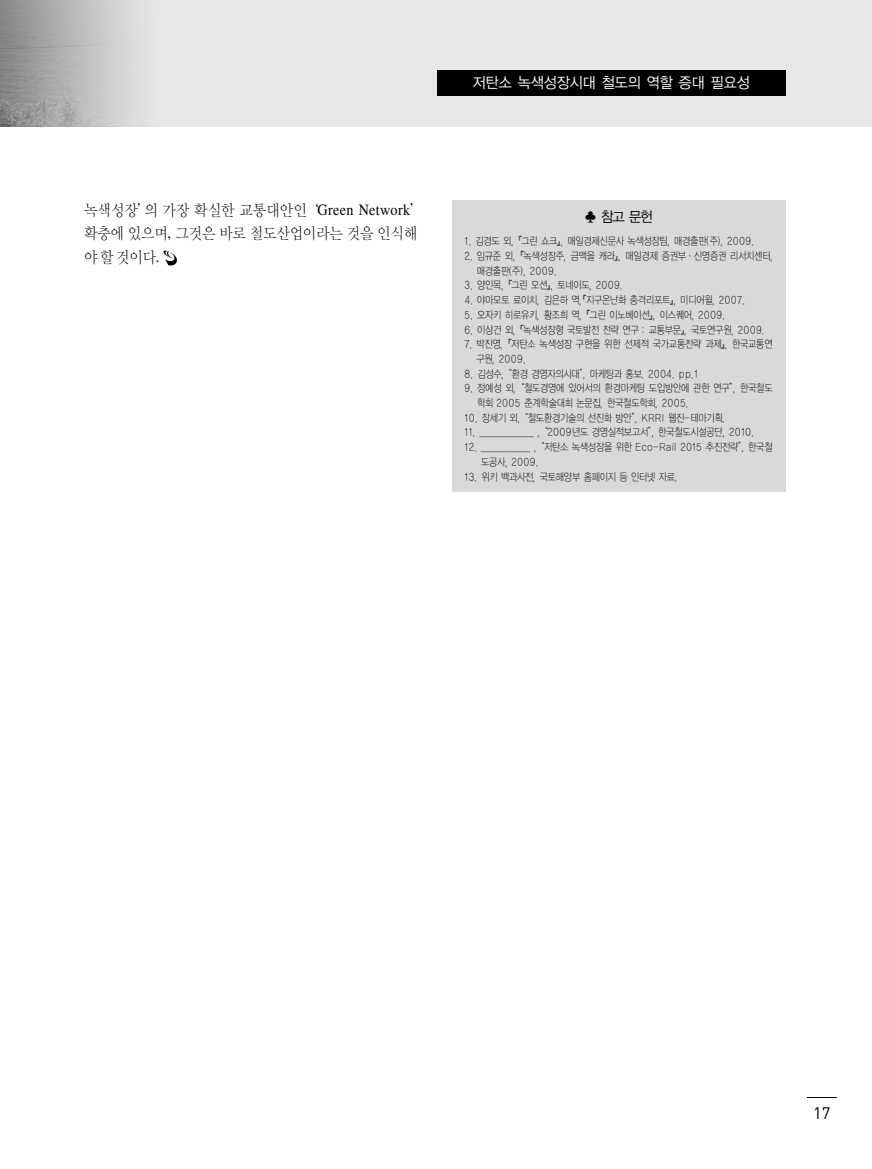
<style>
.page{position:relative;width:872px;height:1169px;background:#fff}
.page>*{position:absolute;margin:0;border:0;box-sizing:border-box;transform-origin:0 0}
.t1{font:16.5px "DIN";color:#000}
.t2{font:15.75px/23.4px "Y Mj O11";letter-spacing:-.065em;color:#000;scale:.9 1}
.t3{font:15px "YGO12";letter-spacing:-.085em;color:#fff;scale:.95 1}
.t4{font:14.25px "YGO12";color:#000;scale:.95 1}
.t5{font:10.5px/14.7px "YGO11";letter-spacing:-.1em;color:#000;scale:.85 1}
.s1{font-family:"Times"}
</style>
<div class="page">
<hr style="left:806px;top:1097px;width:30px;height:1px;background:#000">
<img style="left:0;top:0;width:872px;height:127px">
<div style="left:437px;top:70px;width:348px;height:26px;background:#000"></div>
<svg style="left:163px;top:251px;width:14px;height:14px"></svg>
<div style="left:451px;top:200px;width:334px;height:292px;background:#d9d9d9"></div>
<h3 class="t3" style="left:472px;top:76px;width:294px">저탄소 녹색성장시대 철도의 역할 증대 필요성</h3>
<h2 class="t2" style="left:84px;top:199px;width:380px">녹색성장’의 가장 확실한 교통대안인‘<span class="s1">Green Network</span>’ 확충에 있으며<span class="s1">,</span> 그것은 바로 철도산업이라는 것을 인식해 야할 것이다<span class="s1">.</span></h2>
<h3 class="t4" style="left:584px;top:210px;width:75px">♣ 참고 문헌</h3>
<p class="t5" style="left:464px;top:234px;width:342px">1. 김경도 외, 『그린 쇼크』, 매일경제신문사 녹색성장팀, 매경출판(주), 2009.</p>
<p class="t5" style="left:476px;top:249px;width:350px;text-indent:-12px">2. 임규준 외, 『녹색성장주, 금맥을 캐라』, 매일경제 증권부·신영증권 리서치센터, 매경출판(주), 2009.</p>
<p class="t5" style="left:464px;top:278px;width:188px">3. 양인목, 『그린 오션』, 토네이도, 2009.</p>
<p class="t5" style="left:464px;top:293px;width:331px">4. 야마모토 료이치, 김은하 역,『지구온난화 충격리포트』, 미디어윌, 2007.</p>
<p class="t5" style="left:464px;top:308px;width:308px">5. 오자키 히로유키, 황조희 역, 『그린 이노베이션』, 이스퀘어, 2009.</p>
<p class="t5" style="left:464px;top:322px;width:354px">6. 이상건 외, 『녹색성장형 국토발전 전략 연구 : 교통부문』, 국토연구원, 2009.</p>
<p class="t5" style="left:476px;top:337px;width:350px;text-indent:-12px">7. 박진영, 『저탄소 녹색성장 구현을 위한 선제적 국가교통전략 과제』, 한국교통연 구원, 2009.</p>
<p class="t5" style="left:464px;top:367px;width:276px">8. 김성수, “환경 경영자의시대”, 마케팅과 홍보. 2004. pp.1</p>
<p class="t5" style="left:477px;top:381px;width:350px;text-indent:-12px">9. 정예성 외, “철도경영에 있어서의 환경마케팅 도입방안에 관한 연구”, 한국철도 학회 2005 춘계학술대회 논문집, 한국철도학회, 2005.</p>
<p class="t5" style="left:464px;top:411px;width:308px">10. 장세기 외, “철도환경기술의 선진화 방안”, KRRI 웹진-테마기획.</p>
<p class="t5" style="left:464px;top:425px;width:342px">11. ____________ , “2009년도 경영실적보고서”, 한국철도시설공단, 2010.</p>
<p class="t5" style="left:481px;top:440px;width:345px;text-indent:-16px">12. ___________ , “저탄소 녹색성장을 위한 Eco-Rail 2015 추진전략”, 한국철 도공사, 2009.</p>
<p class="t5" style="left:464px;top:469px;width:252px">13. 위키 백과사전, 국토해양부 홈페이지 등 인터넷 자료.</p>
<h1 class="t1" style="left:813px;top:1106px;width:19px">17</h1>
</div>
